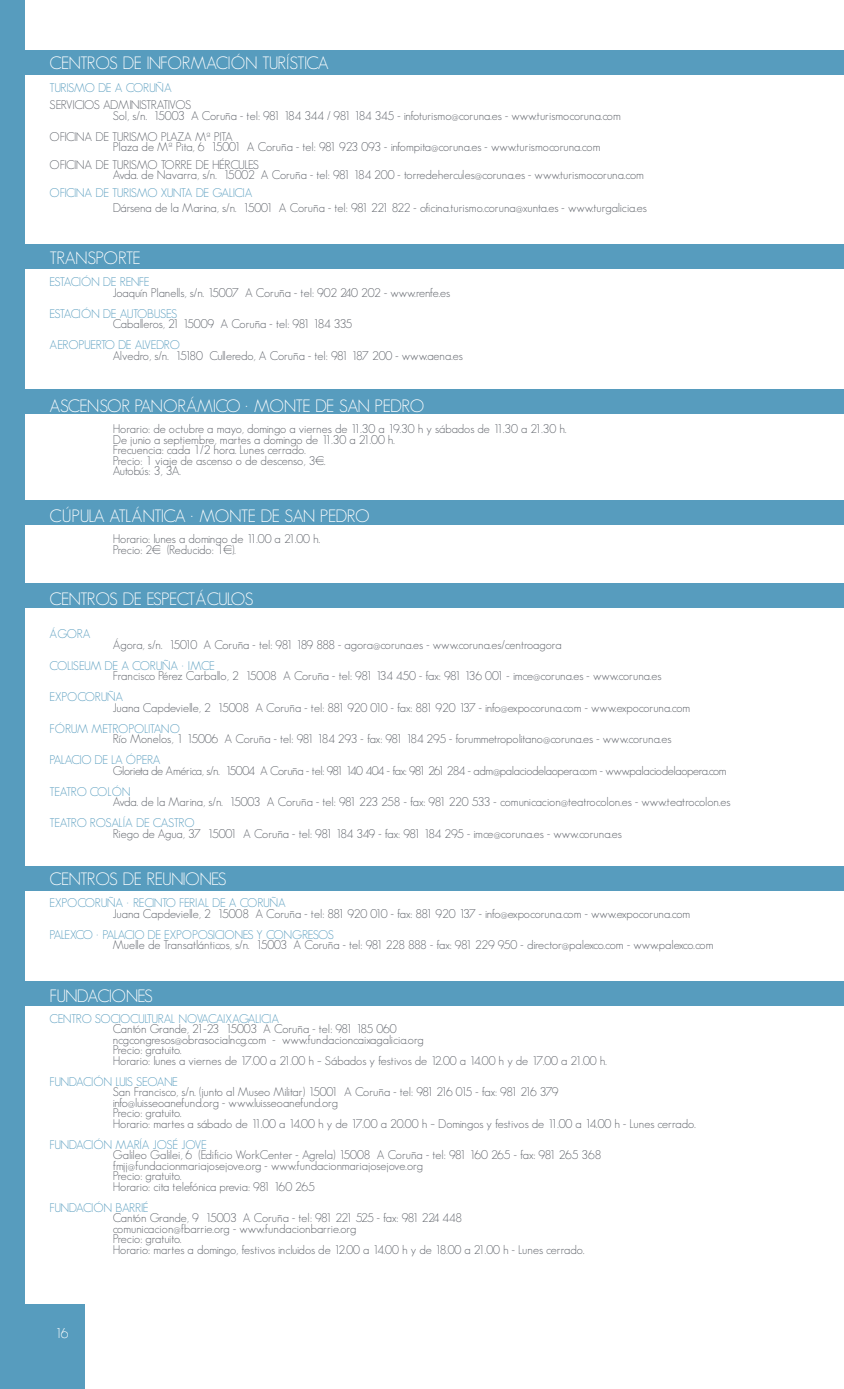
<style>
.page{position:relative;width:844px;height:1389px;background:#fff}
.page>*{position:absolute;margin:0;border:0;box-sizing:border-box;transform-origin:0 0}
.t1{font:300 17.5px "Geosans";letter-spacing:-.05em;color:#fff}
.t2{font:300 14px "Geosans";color:#fff}
.t3{font:300 12.25px/10.5px "Geosans";color:#5e6269}
.t4{font:300 12.25px "Geosans";letter-spacing:-.045em;color:#579cbe}
.t5{font:300 12.25px "Geosans";letter-spacing:-.03em;color:#5e6269}
.t6{font:300 12.25px "Geosans";letter-spacing:-.015em;color:#579cbe}
.t7{font:300 12.25px "Geosans";letter-spacing:-.01em;color:#579cbe}
.t8{font:300 12.25px "Geosans";color:#579cbe}
</style>
<div class="page">
<div style="left:0;top:1305px;width:84px;height:84px;background:#579cbe"></div>
<div style="left:0;top:50px;width:843px;height:24px;background:#579cbe"></div>
<div style="left:0;top:981px;width:843px;height:25px;background:#579cbe"></div>
<div style="left:0;top:244px;width:843px;height:25px;background:#579cbe"></div>
<div style="left:0;top:389px;width:843px;height:25px;background:#579cbe"></div>
<div style="left:0;top:500px;width:843px;height:25px;background:#579cbe"></div>
<div style="left:0;top:583px;width:843px;height:25px;background:#579cbe"></div>
<div style="left:0;top:866px;width:843px;height:24px;background:#579cbe"></div>
<div style="left:0;top:0;width:25px;height:1389px;background:#579cbe"></div>
<h1 class="t1" style="left:50px;top:53px;width:281px">CENTROS DE INFORMACIÓN TURÍSTICA</h1>
<p class="t4" style="left:50px;top:81px;width:124px">TURISMO DE A CORUÑA</p>
<p class="t3" style="left:113px;top:100px;width:509px;text-indent:-63px">SERVICIOS ADMINISTRATIVOS<br>Sol, s/n. 15003 A Coruña - tel: 981 184 344 / 981 184 345 - infoturismo@coruna.es - www.turismocoruna.com</p>
<p class="t3" style="left:113px;top:131px;width:489px;text-indent:-63px">OFICINA DE TURISMO PLAZA Mª PITA<br>Plaza de Mª Pita, 6 15001 A Coruña - tel: 981 923 093 - infompita@coruna.es - www.turismocoruna.com</p>
<p class="t3" style="left:113px;top:159px;width:532px;text-indent:-63px">OFICINA DE TURISMO TORRE DE HÉRCULES<br>Avda. de Navarra, s/n. 15002 A Coruña - tel: 981 184 200 - torredehercules@coruna.es - www.turismocoruna.com</p>
<p class="t4" style="left:50px;top:186px;width:204px">OFICINA DE TURISMO XUNTA DE GALICIA</p>
<p class="t3" style="left:113px;top:202px;width:535px">Dársena de la Marina, s/n. 15001 A Coruña - tel: 981 221 822 - oficina.turismo.coruna@xunta.es - www.turgalicia.es</p>
<h1 class="t1" style="left:50px;top:248px;width:93px">TRANSPORTE</h1>
<p class="t4" style="left:50px;top:275px;width:101px">ESTACIÓN DE RENFE</p>
<p class="t3" style="left:113px;top:287px;width:339px">Joaquín Planells, s/n. 15007 A Coruña - tel: 902 240 202 - www.renfe.es</p>
<p class="t4" style="left:50px;top:307px;width:129px">ESTACIÓN DE AUTOBUSES</p>
<p class="t3" style="left:113px;top:319px;width:241px">Caballeros, 21 15009 A Coruña - tel: 981 184 335</p>
<p class="t4" style="left:50px;top:338px;width:132px">AEROPUERTO DE ALVEDRO</p>
<p class="t3" style="left:113px;top:350px;width:351px">Alvedro, s/n. 15180 Culleredo, A Coruña - tel: 981 187 200 - www.aena.es</p>
<h1 class="t1" style="left:50px;top:396px;width:376px">ASCENSOR PANORÁMICO · MONTE DE SAN PEDRO</h1>
<p class="t3" style="left:113px;top:424px;width:455px">Horario: de octubre a mayo, domingo a viernes de 11.30 a 19.30 h y sábados de 11.30 a 21.30 h.<br>De junio a septiembre, martes a domingo de 11.30 a 21.00 h.<br>Frecuencia: cada 1/2 hora. Lunes cerrado.<br>Precio: 1 viaje de ascenso o de descenso, 3€.<br>Autobús: 3, 3A.</p>
<h1 class="t1" style="left:50px;top:506px;width:321px">CÚPULA ATLÁNTICA · MONTE DE SAN PEDRO</h1>
<p class="t3" style="left:113px;top:534px;width:209px">Horario: lunes a domingo de 11.00 a 21.00 h.<br>Precio: 2€ (Reducido: 1€).</p>
<h1 class="t1" style="left:50px;top:589px;width:205px">CENTROS DE ESPECTÁCULOS</h1>
<p class="t4" style="left:50px;top:627px;width:42px">ÁGORA</p>
<p class="t3" style="left:113px;top:639px;width:450px">Ágora, s/n. 15010 A Coruña - tel: 981 189 888 - agora@coruna.es - www.coruna.es/centroagora</p>
<p class="t4" style="left:50px;top:659px;width:167px">COLISEUM DE A CORUÑA · IMCE</p>
<p class="t3" style="left:113px;top:671px;width:550px">Francisco Pérez Carballo, 2 15008 A Coruña - tel: 981 134 450 - fax: 981 136 001 - imce@coruna.es - www.coruna.es</p>
<p class="t8" style="left:50px;top:690px;width:75px">EXPOCORUÑA</p>
<p class="t3" style="left:113px;top:702px;width:579px">Juana Capdevielle, 2 15008 A Coruña - tel: 881 920 010 - fax: 881 920 137 - info@expocoruna.com - www.expocoruna.com</p>
<p class="t7" style="left:50px;top:722px;width:132px">FÓRUM METROPOLITANO</p>
<p class="t3" style="left:113px;top:734px;width:560px">Río Monelos, 1 15006 A Coruña - tel: 981 184 293 - fax: 981 184 295 - forummetropolitano@coruna.es - www.coruna.es</p>
<p class="t4" style="left:50px;top:753px;width:112px">PALACIO DE LA ÓPERA</p>
<p class="t5" style="left:113px;top:764px;width:615px">Glorieta de América, s/n. 15004 A Coruña - tel: 981 140 404 - fax: 981 261 284 - adm@palaciodelaopera.com - www.palaciodelaopera.com</p>
<p class="t4" style="left:50px;top:785px;width:82px">TEATRO COLÓN</p>
<p class="t3" style="left:113px;top:797px;width:619px">Avda. de la Marina, s/n. 15003 A Coruña - tel: 981 223 258 - fax: 981 220 533 - comunicacion@teatrocolon.es - www.teatrocolon.es</p>
<p class="t4" style="left:50px;top:816px;width:146px">TEATRO ROSALÍA DE CASTRO</p>
<p class="t3" style="left:113px;top:828px;width:510px">Riego de Agua, 37 15001 A Coruña - tel: 981 184 349 - fax: 981 184 295 - imce@coruna.es - www.coruna.es</p>
<h1 class="t1" style="left:50px;top:869px;width:178px">CENTROS DE REUNIONES</h1>
<p class="t4" style="left:50px;top:896px;width:238px">EXPOCORUÑA · RECINTO FERIAL DE A CORUÑA</p>
<p class="t3" style="left:113px;top:908px;width:579px">Juana Capdevielle, 2 15008 A Coruña - tel: 881 920 010 - fax: 881 920 137 - info@expocoruna.com - www.expocoruna.com</p>
<p class="t4" style="left:50px;top:928px;width:286px">PALEXCO · PALACIO DE EXPOPOSICIONES Y CONGRESOS</p>
<p class="t3" style="left:113px;top:940px;width:602px">Muelle de Transatlánticos, s/n. 15003 A Coruña - tel: 981 228 888 - fax: 981 229 950 - director@palexco.com - www.palexco.com</p>
<h1 class="t1" style="left:50px;top:986px;width:105px">FUNDACIONES</h1>
<p class="t4" style="left:50px;top:1012px;width:231px">CENTRO SOCIOCULTURAL NOVACAIXAGALICIA</p>
<p class="t3" style="left:113px;top:1024px;width:495px">Cantón Grande, 21-23 15003 A Coruña - tel: 981 185 060<br>ncgcongresos@obrasocialncg.com - www.fundacioncaixagalicia.org<br>Precio: gratuito.<br>Horario: lunes a viernes de 17.00 a 21.00 h – Sábados y festivos de 12.00 a 14.00 h y de 17.00 a 21.00 h.</p>
<p class="t4" style="left:50px;top:1075px;width:130px">FUNDACIÓN LUIS SEOANE</p>
<p class="t3" style="left:113px;top:1087px;width:584px">San Francisco, s/n. (junto al Museo Militar) 15001 A Coruña - tel: 981 216 015 - fax: 981 216 379<br>info@luisseoanefund.org - www.luisseoanefund.org<br>Precio: gratuito.<br>Horario: martes a sábado de 11.00 a 14.00 h y de 17.00 a 20.00 h – Domingos y festivos de 11.00 a 14.00 h - Lunes cerrado.</p>
<p class="t6" style="left:50px;top:1138px;width:159px">FUNDACIÓN MARÍA JOSÉ JOVE</p>
<p class="t3" style="left:113px;top:1150px;width:490px">Galileo Galilei, 6 (Edificio WorkCenter - Agrela) 15008 A Coruña - tel: 981 160 265 - fax: 981 265 368 fmjj@fundacionmariajosejove.org - www.fundacionmariajosejove.org<br>Precio: gratuito.<br>Horario: cita telefónica previa: 981 160 265</p>
<p class="t4" style="left:50px;top:1201px;width:100px">FUNDACIÓN BARRIÉ</p>
<p class="t3" style="left:113px;top:1213px;width:473px">Cantón Grande, 9 15003 A Coruña - tel: 981 221 525 - fax: 981 224 448<br>comunicacion@fbarrie.org - www.fundacionbarrie.org<br>Precio: gratuito.<br>Horario: martes a domingo, festivos incluidos de 12.00 a 14.00 h y de 18.00 a 21.00 h - Lunes cerrado.</p>
<p class="t2" style="left:55px;top:1325px;width:15px">16</p>
</div>
